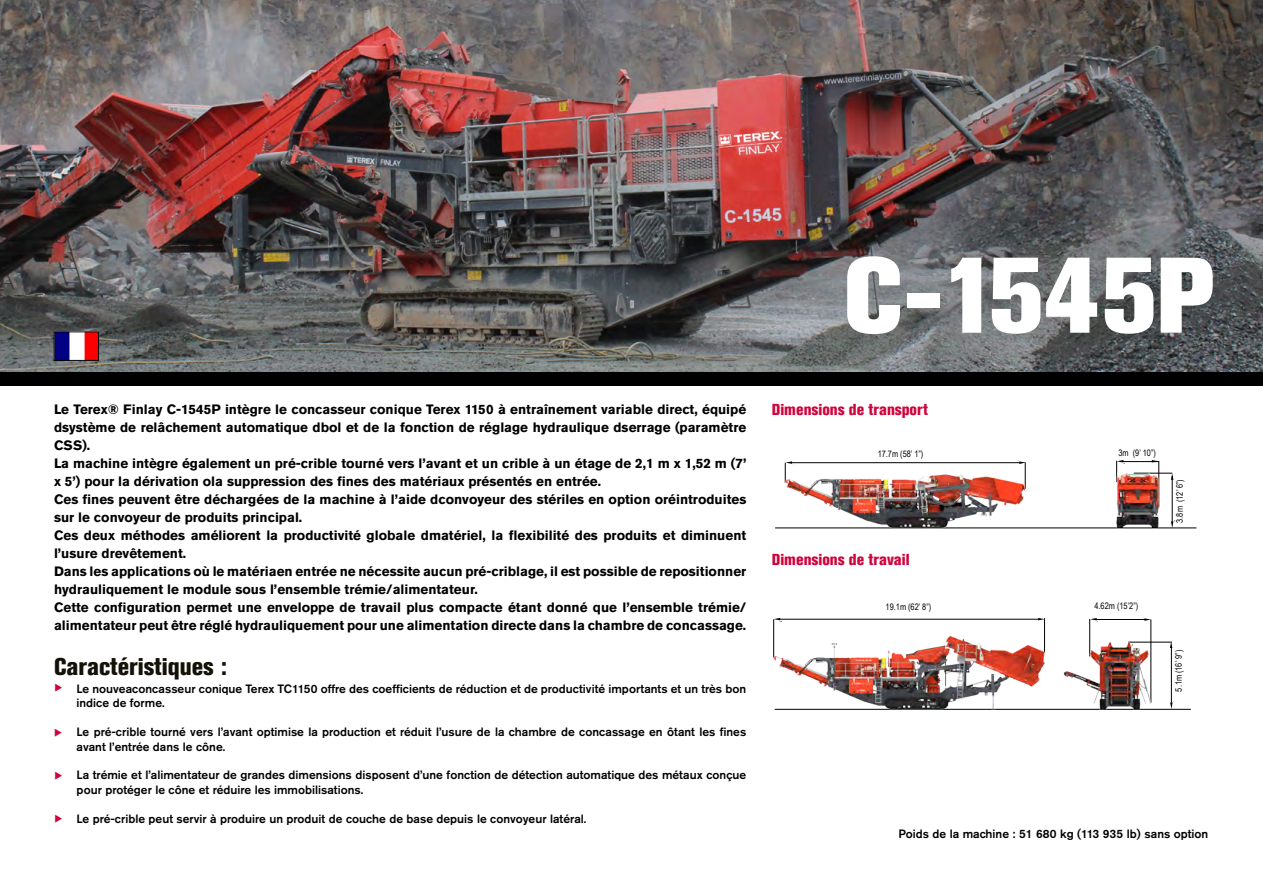
<style>
.page{position:relative;width:1263px;height:893px;background:#fff}
.page>*{position:absolute;margin:0;border:0;box-sizing:border-box;transform-origin:0 0}
.t1{font:800 106.2px "Akzidenz Grotesk Pro";color:#fff}
.t2{font:800 condensed 24px "Akzidenz Grotesk Pro";color:#131108}
.t3{font:800 condensed 15.75px "Akzidenz Grotesk Pro";color:#d0043c}
.t4{font:700 13.5px/18px "Akzidenz Grotesk Pro";color:#000}
.t5{font:500 12px/14.4px "Akzidenz Grotesk Pro";color:#000}
.t6{font:9px "Arial Narrow";color:#000}
</style>
<div class="page">
<img style="left:0;top:0;width:1263px;height:372px">
<div style="left:0;top:372px;width:1263px;height:14px;background:#000"></div>
<hr style="left:775px;top:528px;width:421px;height:1px;background:#000">
<hr style="left:775px;top:709px;width:416px;height:1px;background:#000">
<svg style="left:785px;top:461px;width:7px;height:7px"></svg>
<hr style="left:791px;top:462px;width:230px;height:1px;background:#000">
<svg style="left:1019px;top:461px;width:7px;height:7px"></svg>
<hr style="left:1134px;top:473px;width:38px;height:1px;background:#000">
<hr style="left:1158px;top:461px;width:1px;height:46px;background:#000">
<svg style="left:1116px;top:460px;width:7px;height:7px"></svg>
<hr style="left:1119px;top:461px;width:40px;height:1px;background:#000">
<hr style="left:1172px;top:476px;width:1px;height:47px;background:#000">
<svg style="left:1171px;top:521px;width:2px;height:7px"></svg>
<hr style="left:773px;top:619px;width:1px;height:39px;background:#000">
<hr style="left:1044px;top:618px;width:1px;height:34px;background:#000">
<hr style="left:778px;top:619px;width:260px;height:1px;background:#000">
<svg style="left:1038px;top:618px;width:7px;height:2px"></svg>
<hr style="left:1150px;top:619px;width:1px;height:84px;background:#000">
<hr style="left:1095px;top:619px;width:53px;height:1px;background:#000">
<svg style="left:1144px;top:618px;width:7px;height:3px"></svg>
<hr style="left:1089px;top:619px;width:1px;height:37px;background:#000">
<img style="left:776px;top:468px;width:262px;height:61px">
<img style="left:1109px;top:467px;width:61px;height:62px">
<img style="left:773px;top:631px;width:281px;height:79px">
<img style="left:1054px;top:632px;width:134px;height:78px">
<img style="left:56px;top:334px;width:41px;height:25px">
<div style="left:54px;top:332px;width:45px;height:29px;border:1px solid #000"></div>
<h1 class="t1" style="left:844px;top:227px;width:372px">C-1545P</h1>
<p class="t4" style="left:54px;top:400px;width:694px">Le Terex® Finlay C-1545P intègre le concasseur conique Terex 1150 à entraînement variable direct, équipé dsystème de relâchement automatique dbol et de la fonction de réglage hydraulique dserrage (paramètre CSS).<br>La machine intègre également un pré-crible tourné vers l’avant et un crible à un étage de 2,1 m x 1,52 m (7’ x 5’) pour la dérivation ola suppression des fines des matériaux présentés en entrée.<br>Ces fines peuvent être déchargées de la machine à l’aide dconvoyeur des stériles en option oréintroduites sur le convoyeur de produits principal.<br>Ces deux méthodes améliorent la productivité globale dmatériel, la flexibilité des produits et diminuent l’usure drevêtement.<br>Dans les applications où le matériaen entrée ne nécessite aucun pré-criblage, il est possible de repositionner hydrauliquement le module sous l’ensemble trémie/alimentateur.<br>Cette configuration permet une enveloppe de travail plus compacte étant donné que l’ensemble trémie/ alimentateur peut être réglé hydrauliquement pour une alimentation directe dans la chambre de concassage.</p>
<h2 class="t2" style="left:54px;top:651px;width:175px">Caractéristiques :</h2>
<p class="t5" style="left:77px;top:681px;width:671px">Le nouveaconcasseur conique Terex TC1150 offre des coefficients de réduction et de productivité importants et un très bon indice de forme.</p>
<p class="t5" style="left:77px;top:724px;width:671px">Le pré-crible tourné vers l’avant optimise la production et réduit l’usure de la chambre de concassage en ôtant les fines avant l’entrée dans le cône.</p>
<p class="t5" style="left:77px;top:768px;width:671px">La trémie et l’alimentateur de grandes dimensions disposent d’une fonction de détection automatique des métaux conçue pour protéger le cône et réduire les immobilisations.</p>
<p class="t5" style="left:77px;top:811px;width:511px">Le pré-crible peut servir à produire un produit de couche de base depuis le convoyeur latéral.</p>
<p class="t3" style="left:772px;top:399px;width:158px">Dimensions de transport</p>
<p class="t6" style="left:878px;top:447px;width:47px">17.7m (58’ 1”)</p>
<p class="t3" style="left:772px;top:549px;width:139px">Dimensions de travail</p>
<p class="t6" style="left:886px;top:600px;width:47px">19.1m (62’ 8”)</p>
<p class="t6" style="left:1118px;top:447px;width:39px">3m (9’ 10”)</p>
<p class="t6" style="left:1173px;top:523px;width:45px;rotate:-90deg">3.8m (12’ 6”)</p>
<p class="t6" style="left:1094px;top:599px;width:45px">4.62m (15’2”)</p>
<p class="t6" style="left:1172px;top:691px;width:43px;rotate:-90deg">5.1m (16’ 9”)</p>
<p class="t5" style="left:898px;top:827px;width:311px">Poids de la machine : 51 680 kg (113 935 lb) sans option</p>
</div>
